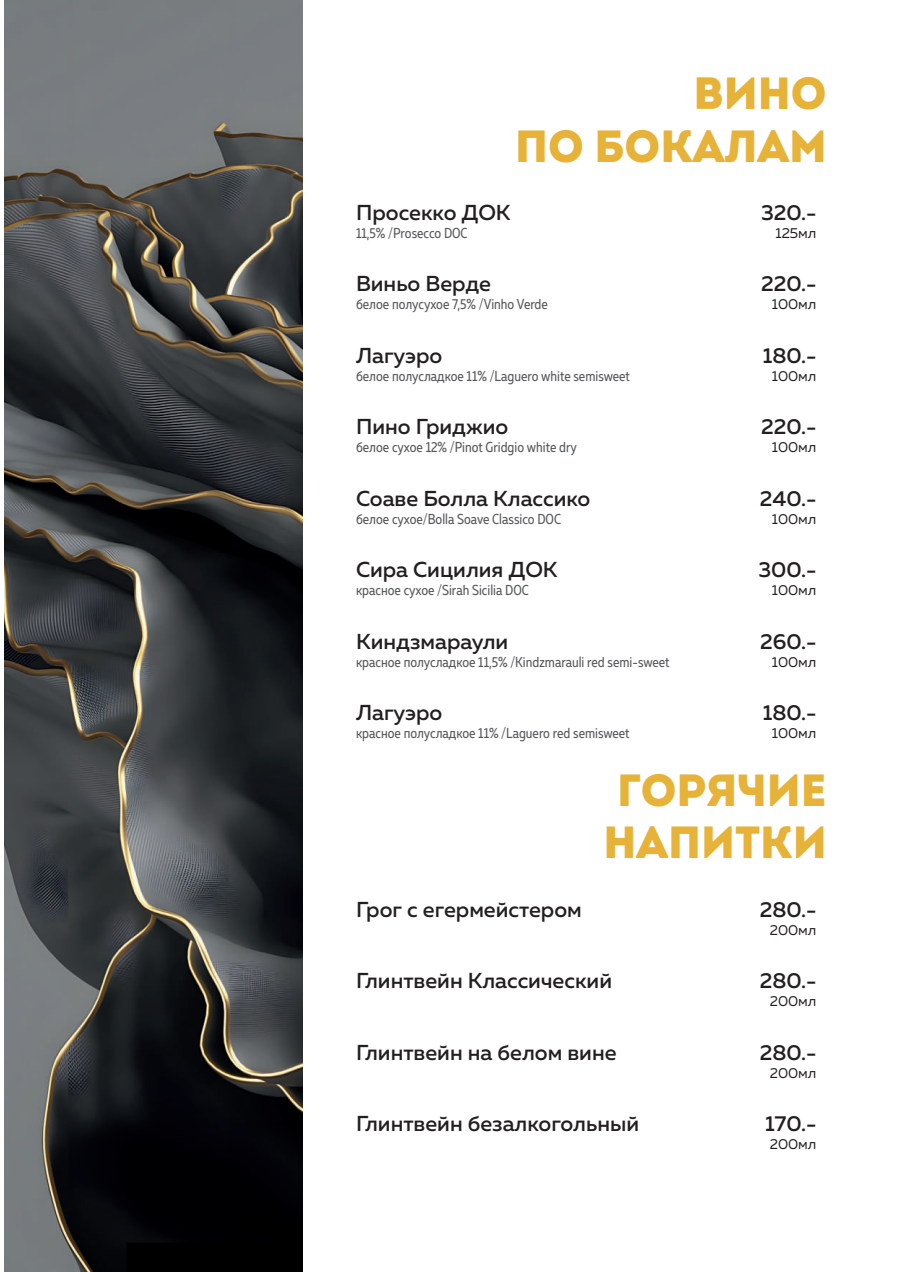
<style>
.page{position:relative;width:902px;height:1272px;background:#fff}
.page>*{position:absolute;margin:0;border:0;box-sizing:border-box;transform-origin:0 0}
.t1{font:45px/52.5px "Intro Black Caps";color:#e6b238;text-align:right}
.t2{font:500 21.6px "Muller";color:#231f20}
.t3{font:14.4px "Muller Narrow";color:#57585a}
.t4{font:14.4px "Muller";color:#231f20}
</style>
<div class="page">
<img style="left:4px;top:0;width:298px;height:1271px">
<h1 class="t1" style="left:515px;top:66px;width:313px">Вино<br>по бокалам</h1>
<h2 class="t2" style="left:356px;top:199px;width:156px">Просекко ДОК</h2>
<p class="t3" style="left:356px;top:224px;width:113px">11,5% /Prosecco DOC</p>
<h2 class="t2" style="left:761px;top:199px;width:57px">320.-</h2>
<p class="t4" style="left:775px;top:224px;width:43px">125мл</p>
<h2 class="t2" style="left:356px;top:270px;width:136px">Виньо Верде</h2>
<p class="t3" style="left:356px;top:295px;width:193px">белое полусухое 7,5% /Vinho Verde</p>
<h2 class="t2" style="left:761px;top:270px;width:57px">220.-</h2>
<p class="t4" style="left:771px;top:295px;width:46px">100мл</p>
<h2 class="t2" style="left:356px;top:342px;width:88px">Лагуэро</h2>
<p class="t3" style="left:356px;top:367px;width:275px">белое полусладкое 11% /Laguero white semisweet</p>
<h2 class="t2" style="left:762px;top:342px;width:55px">180.-</h2>
<p class="t4" style="left:771px;top:367px;width:46px">100мл</p>
<h2 class="t2" style="left:356px;top:413px;width:154px">Пино Гриджио</h2>
<p class="t3" style="left:356px;top:438px;width:222px">белое сухое 12% /Pinot Gridgio white dry</p>
<h2 class="t2" style="left:761px;top:413px;width:57px">220.-</h2>
<p class="t4" style="left:771px;top:438px;width:46px">100мл</p>
<h2 class="t2" style="left:356px;top:484px;width:236px">Соаве Болла Классико</h2>
<p class="t3" style="left:356px;top:509px;width:206px">белое сухое/Bolla Soave Classico DOC</p>
<h2 class="t2" style="left:759px;top:484px;width:58px">240.-</h2>
<p class="t4" style="left:771px;top:509px;width:46px">100мл</p>
<h2 class="t2" style="left:356px;top:556px;width:203px">Сира Сицилия ДОК</h2>
<p class="t3" style="left:356px;top:581px;width:174px">красное сухое /Sirah Sicilia DOC</p>
<h2 class="t2" style="left:758px;top:556px;width:59px">300.-</h2>
<p class="t4" style="left:771px;top:581px;width:46px">100мл</p>
<h2 class="t2" style="left:356px;top:627px;width:154px">Киндзмараули</h2>
<p class="t3" style="left:356px;top:652px;width:315px">красное полусладкое 11,5% /Kindzmarauli red semi-sweet</p>
<h2 class="t2" style="left:760px;top:627px;width:58px">260.-</h2>
<p class="t4" style="left:771px;top:652px;width:46px">100мл</p>
<h2 class="t2" style="left:356px;top:699px;width:88px">Лагуэро</h2>
<p class="t3" style="left:356px;top:724px;width:275px">красное полусладкое 11% /Laguero red semisweet</p>
<h2 class="t2" style="left:762px;top:699px;width:55px">180.-</h2>
<p class="t4" style="left:771px;top:724px;width:46px">100мл</p>
<h1 class="t1" style="left:603px;top:763px;width:225px;text-align:center">Горячие напитки</h1>
<h2 class="t2" style="left:356px;top:895px;width:227px">Грог с егермейстером</h2>
<h2 class="t2" style="left:759px;top:895px;width:58px">280.-</h2>
<p class="t4" style="left:769px;top:920px;width:48px">200мл</p>
<h2 class="t2" style="left:356px;top:967px;width:257px">Глинтвейн Классический</h2>
<h2 class="t2" style="left:759px;top:967px;width:58px">280.-</h2>
<p class="t4" style="left:769px;top:992px;width:48px">200мл</p>
<h2 class="t2" style="left:356px;top:1038px;width:262px">Глинтвейн на белом вине</h2>
<h2 class="t2" style="left:759px;top:1038px;width:58px">280.-</h2>
<p class="t4" style="left:769px;top:1063px;width:48px">200мл</p>
<h2 class="t2" style="left:356px;top:1109px;width:284px">Глинтвейн безалкогольный</h2>
<h2 class="t2" style="left:765px;top:1109px;width:53px">170.-</h2>
<p class="t4" style="left:769px;top:1135px;width:48px">200мл</p>
</div>
